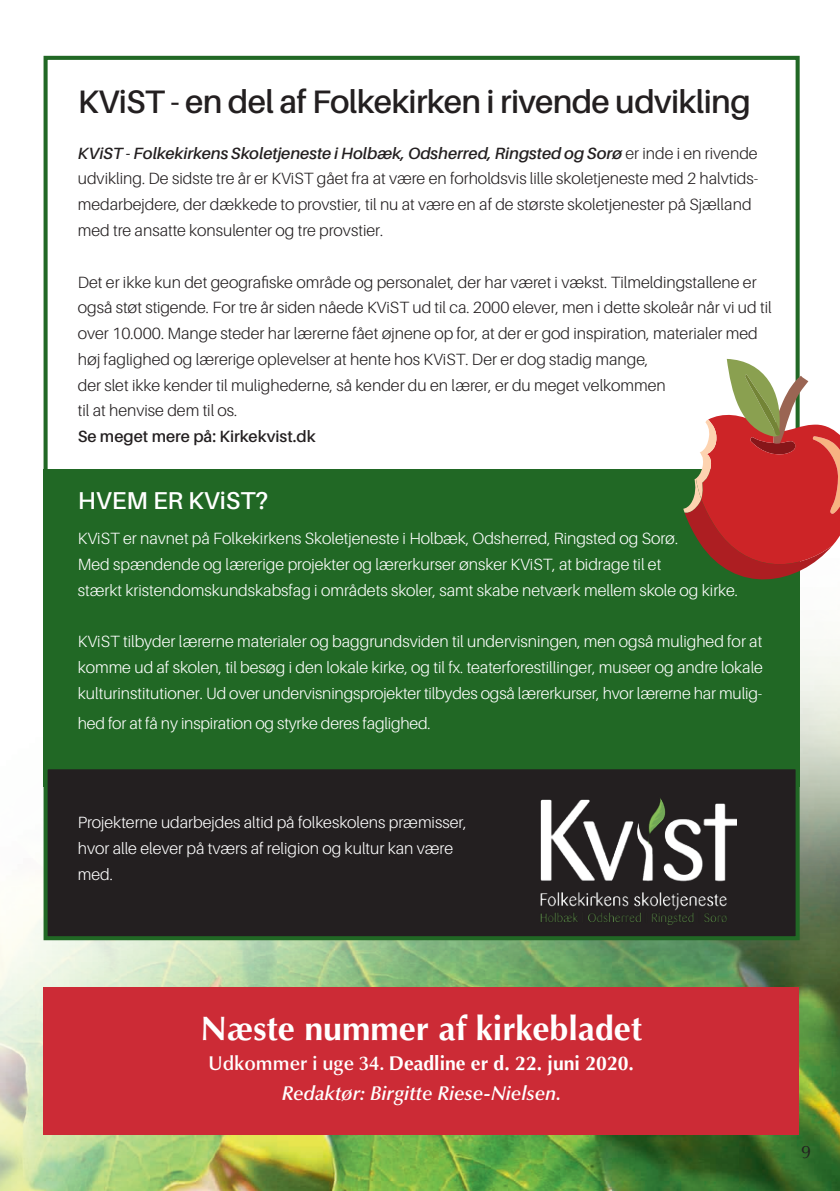
<style>
.page{position:relative;width:840px;height:1191px;background:#fff}
.page>*{position:absolute;margin:0;border:0;box-sizing:border-box;transform-origin:0 0}
.t1{font:700 34px "Optima LT Std";color:#fff}
.t2{font:600 32.6px "Aileron";letter-spacing:-.02em;color:#231f20}
.t3{font:600 24.4px "Aileron";color:#fff}
.t4{font:italic 600 20px/29.6px "Optima LT Std";color:#fff;text-align:center}
.t5{font:18px "Optima LT Std";color:#231f20}
.t6{font:300 16.2px/25.8px "Aileron";color:#231f20}
.t7{font:300 16.2px/25.8px "Aileron";color:#fff}
.t8{font:600 16.2px "Aileron";color:#231f20}
.s1{font-weight:600;font-style:italic}
.s2{font-style:normal}
.s3{font-weight:700;font-style:normal}
</style>
<div class="page">
<hr style="left:0;top:0;width:1px;height:1191px;background:#cc2b36">
<img style="left:0;top:558px;width:839px;height:633px">
<div style="left:44px;top:986px;width:754px;height:148px;background:#cc2b36"></div>
<div style="left:43px;top:469px;width:756px;height:317px;background:#216825"></div>
<svg style="left:683px;top:359px;width:156px;height:237px"></svg>
<div style="left:46px;top:767px;width:751px;height:171px;background:#231f20"></div>
<div style="left:43px;top:765px;width:756px;height:175px;border:4px solid #216825"></div>
<img style="left:540px;top:798px;width:196px;height:126px">
<img style="left:0;top:0;width:97px;height:450px">
<h2 class="t2" style="left:78px;top:84px;width:674px">KViST - en del af Folkekirken i rivende udvikling</h2>
<p class="t6" style="left:78px;top:140px;width:681px"><span class="s1">KViST - Folkekirkens Skoletjeneste i Holbæk, Odsherred, Ringsted og Sorø</span> er inde i en rivende udvikling. De sidste tre år er KViST gået fra at være en forholdsvis lille skoletjeneste med 2 halvtids&shy;medarbejdere, der dækkede to provstier, til nu at være en af de største skoletjenester på Sjælland med tre ansatte konsulenter og tre provstier.</p>
<p class="t6" style="left:78px;top:269px;width:695px">Det er ikke kun det geografiske område og personalet, der har været i vækst. Tilmeldingstallene er også støt stigende. For tre år siden nåede KViST ud til ca. 2000 elever, men i dette skoleår når vi ud til over 10.000. Mange steder har lærerne fået øjnene op for, at der er god inspiration, materialer med høj faglighed og lærerige oplevelser at hente hos KViST. Der er dog stadig mange,<br>der slet ikke kender til mulighederne, så kender du en lærer, er du meget velkommen<br>til at henvise dem til os.</p>
<p class="t8" style="left:78px;top:427px;width:239px">Se meget mere på: Kirkekvist.dk</p>
<h3 class="t3" style="left:78px;top:487px;width:192px">HVEM ER KViST?</h3>
<p class="t7" style="left:78px;top:526px;width:661px">KViST er navnet på Folkekirkens Skoletjeneste i Holbæk, Odsherred, Ringsted og Sorø.<br>Med spændende og lærerige projekter og lærerkurser ønsker KViST, at bidrage til et<br>stærkt kristendomskundskabsfag i områdets skoler, samt skabe netværk mellem skole og kirke.</p>
<p class="t7" style="left:78px;top:629px;width:686px;text-align:justify">KViST tilbyder lærerne materialer og baggrundsviden til undervisningen, men også mulighed for at komme ud af skolen, til besøg i den lokale kirke, og til fx. teaterforestillinger, museer og andre lokale kulturinstitutioner. Ud over undervisningsprojekter tilbydes også lærerkurser, hvor lærerne har mulig-</p>
<p class="t7" style="left:78px;top:710px;width:354px">hed for at få ny inspiration og styrke deres faglighed.</p>
<p class="t7" style="left:78px;top:810px;width:390px">Projekterne udarbejdes altid på folkeskolens præmisser, hvor alle elever på tværs af religion og kultur kan være med.</p>
<h1 class="t1" style="left:200px;top:1009px;width:443px">Næste nummer af kirkebladet</h1>
<p class="t4" style="left:208px;top:1048px;width:426px"><span class="s2">Udkommer i uge 34.</span> <span class="s3">Deadline er d. 22. juni 2020.<br></span>Redaktør: Birgitte Riese-Nielsen.</p>
<p class="t5" style="left:800px;top:1141px;width:12px">9</p>
</div>
